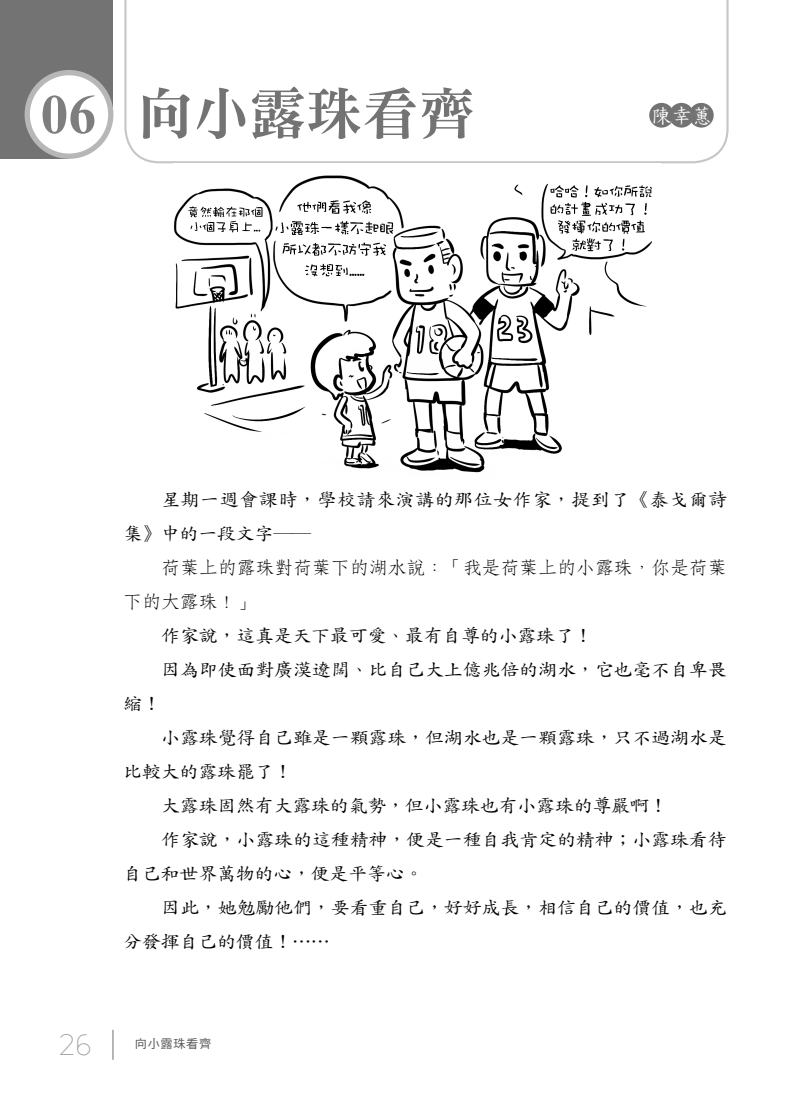
<style>
.page{position:relative;width:808px;height:1106px;background:#fff}
.page>*{position:absolute;margin:0;border:0;box-sizing:border-box;transform-origin:0 0}
.t1{font:56.4px "DF Ming Std W9";color:#737373}
.t2{font:300 29.4px "Existence";color:#9f9f9f;scale:1.05 1}
.t3{font:20.25px "DF Biao Kai Shu Std W5";color:#fff}
.t4{font:18.15px "DF Kai Shu Std W5";letter-spacing:-.015em;color:#000;scale:1.05 1}
.t5{font:18.15px/34px "DF Kai Shu Std W5";letter-spacing:.02em;color:#000;scale:1.05 1}
.t6{font:18.15px/34px "DF Fang Song Std W4";letter-spacing:-.015em;color:#000;scale:1.05 1}
.t7{font:12.15px "DF Hei Std W5";letter-spacing:.05em;color:#575757}
.s1{font-family:"Times New Roman";font-weight:700;font-size:55.65px;color:#7e7e7e}
</style>
<div class="page">
<hr style="left:113px;top:1029px;width:1px;height:30px;background:#717171">
<svg style="left:124px;top:0;width:605px;height:163px"></svg>
<div style="left:0;top:0;width:68px;height:159px;background:#737373"></div>
<div style="left:0;top:0;width:113px;height:116px;background:#737373"></div>
<div style="left:27px;top:73px;width:84px;height:83px;background:#fff;border-radius:50%"></div>
<div style="left:25px;top:70px;width:88px;height:89px;border:5px solid #b7b7b7;border-radius:50%"></div>
<div style="left:649px;top:103px;width:25px;height:25px;background:#737373;border-radius:50%"></div>
<div style="left:669px;top:103px;width:25px;height:25px;background:#737373;border-radius:50%"></div>
<div style="left:689px;top:103px;width:25px;height:25px;background:#737373;border-radius:50%"></div>
<img style="left:174px;top:175px;width:478px;height:298px">
<h1 class="t1" style="left:41px;top:83px;width:436px"><span class="s1">06</span> 向小露珠看齊</h1>
<p class="t3" style="left:651px;top:104px;width:62px">陳幸蕙</p>
<h2 class="t2" style="left:59px;top:1029px;width:33px">26</h2>
<p class="t5" style="left:123px;top:482px;width:577px;text-indent:38px">星期一週會課時，學校請來演講的那位女作家，提到了《泰戈爾詩集》中的一段文字──</p>
<p class="t6" style="left:123px;top:550px;width:576px;text-indent:38px">荷葉上的露珠對荷葉下的湖水說：「我是荷葉上的小露珠，你是荷葉下的大露珠！」</p>
<p class="t4" style="left:161px;top:625px;width:413px">作家說，這真是天下最可愛、最有自尊的小露珠了！</p>
<p class="t4" style="left:161px;top:659px;width:540px">因為即使面對廣漠遼闊、比自己大上億兆倍的湖水，它也毫不自卑畏</p>
<p class="t4" style="left:123px;top:693px;width:38px">縮！</p>
<p class="t4" style="left:161px;top:727px;width:540px">小露珠覺得自己雖是一顆露珠，但湖水也是一顆露珠，只不過湖水是</p>
<p class="t4" style="left:123px;top:761px;width:163px">比較大的露珠罷了！</p>
<p class="t4" style="left:161px;top:795px;width:484px">大露珠固然有大露珠的氣勢，但小露珠也有小露珠的尊嚴啊！</p>
<p class="t4" style="left:161px;top:829px;width:540px">作家說，小露珠的這種精神，便是一種自我肯定的精神；小露珠看待</p>
<p class="t4" style="left:123px;top:863px;width:288px">自己和世界萬物的心，便是平等心。</p>
<p class="t4" style="left:161px;top:897px;width:540px">因此，她勉勵他們，要看重自己，好好成長，相信自己的價值，也充</p>
<p class="t4" style="left:123px;top:931px;width:198px">分發揮自己的價值！……</p>
<p class="t7" style="left:135px;top:1037px;width:78px">向小露珠看齊</p>
</div>
